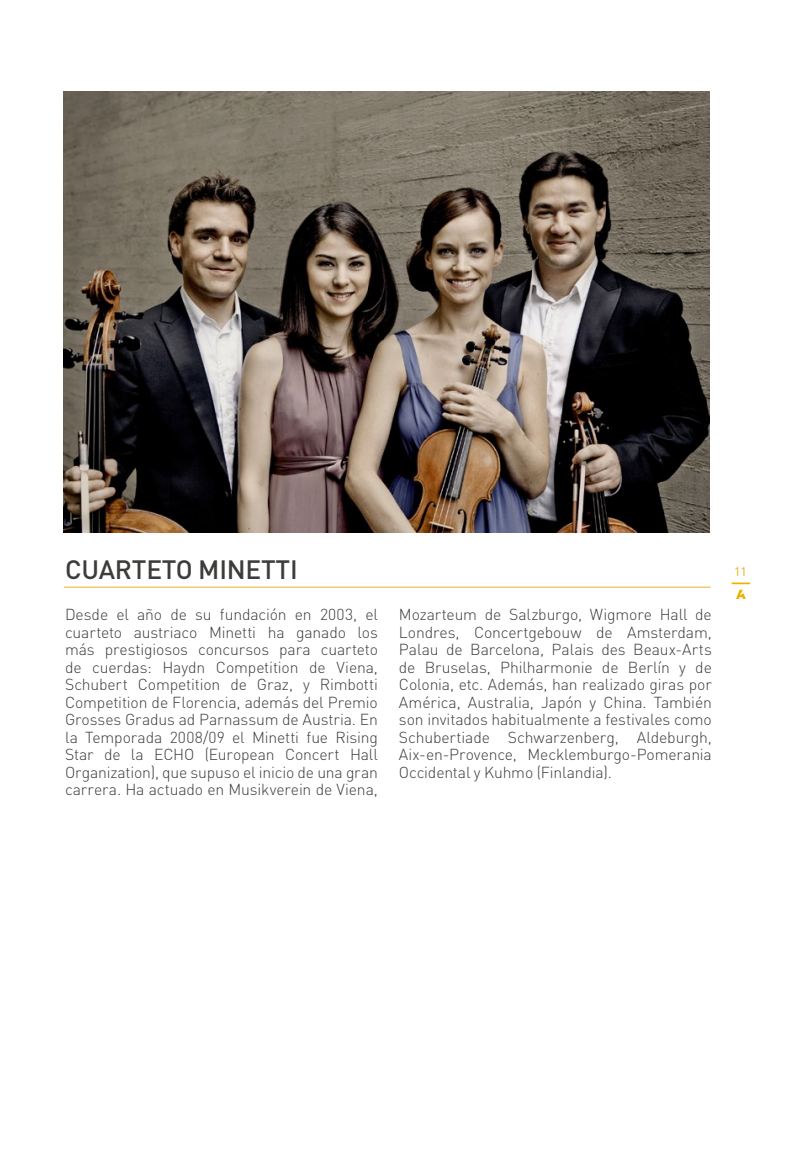
<style>
.page{position:relative;width:794px;height:1166px;background:#fff}
.page>*{position:absolute;margin:0;border:0;box-sizing:border-box;transform-origin:0 0}
.t1{font:500 26.25px "DIN Pro";letter-spacing:-.01em;color:#3c3c3b}
.t2{font:300 15.75px/17.5px "DIN Pro";letter-spacing:-.01em;color:#3c3c3b;text-align:justify}
.t3{font:12.25px "DIN Pro";color:#e8ab12}
</style>
<div class="page">
<img style="left:63px;top:92px;width:646px;height:440px">
<hr style="left:64px;top:587px;width:646px;height:1px;background:#e8af2e">
<svg style="left:731px;top:582px;width:19px;height:17px"></svg>
<h1 class="t1" style="left:65px;top:552px;width:234px">CUARTETO MINETTI</h1>
<p class="t2" style="left:65px;top:605px;width:314px">Desde el año de su fundación en 2003, el cuarteto austriaco Minetti ha ganado los más prestigiosos concursos para cuarteto de cuerdas: Haydn Competition de Viena, Schubert Competition de Graz, y Rimbotti Competition de Florencia, además del Premio Grosses Gradus ad Parnassum de Austria. En la Temporada 2008/09 el Minetti fue Rising Star de la ECHO (European Concert Hall Organization), que supuso el inicio de una gran carrera. Ha actuado en Musikverein de Viena,</p>
<p class="t2" style="left:399px;top:605px;width:314px">Mozarteum de Salzburgo, Wigmore Hall de Londres, Concertgebouw de Amsterdam, Palau de Barcelona, Palais des Beaux-Arts de Bruselas, Philharmonie de Berlín y de Colonia, etc. Además, han realizado giras por América, Australia, Japón y China. También son invitados habitualmente a festivales como Schubertiade Schwarzenberg, Aldeburgh, Aix-en-Provence, Mecklemburgo-Pomerania Occidental y Kuhmo (Finlandia).</p>
<p class="t3" style="left:734px;top:563px;width:14px">11</p>
</div>
